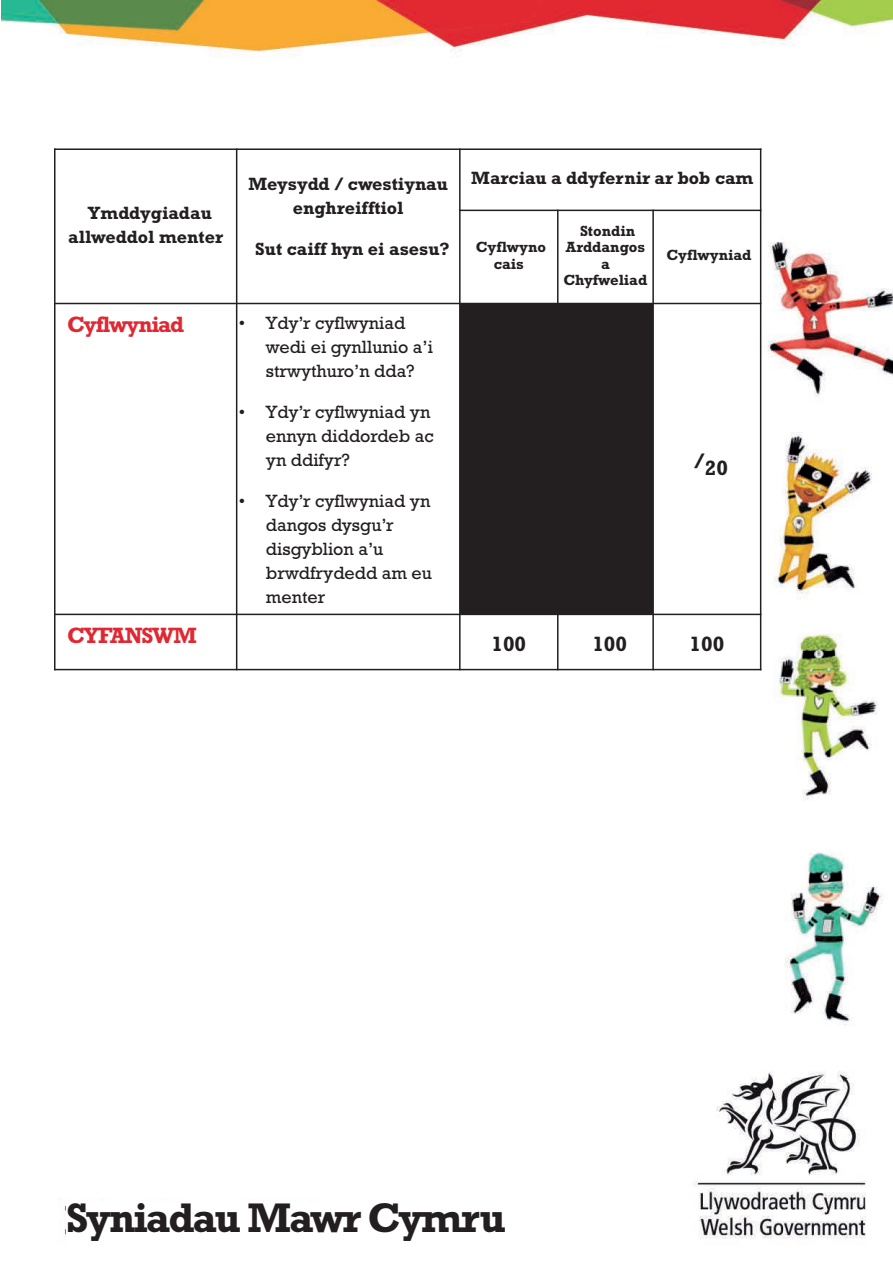
<style>
.page{position:relative;width:893px;height:1263px;background:#fff}
.page>*{position:absolute;margin:0;border:0;box-sizing:border-box;transform-origin:0 0}
.t1{font:700 42px "Rockwell";letter-spacing:-.05em;color:#231f20}
.t2{font:700 22.5px "Rockwell";letter-spacing:-.05em;color:#e02833}
.t3{font:700 21px "Rockwell";color:#231f20}
.t4{font:18px/24px "Rockwell";color:#231f20}
.t5{font:700 18px/24px "Rockwell";color:#231f20;text-align:center}
.t6{font:700 15px/16.5px "Rockwell";color:#231f20;text-align:center}
</style>
<div class="page">
<img style="left:2px;top:0;width:891px;height:1239px">
<div style="left:62px;top:104px;width:688px;height:940px;background:#fff"></div>
<div style="left:54px;top:148px;width:183px;height:155px;background:#fff"></div>
<div style="left:460px;top:148px;width:301px;height:62px;background:#fff"></div>
<div style="left:653px;top:210px;width:108px;height:93px;background:#fff"></div>
<div style="left:54px;top:303px;width:183px;height:311px;background:#fff"></div>
<div style="left:460px;top:303px;width:98px;height:311px;background:#231f20"></div>
<div style="left:558px;top:303px;width:95px;height:311px;background:#231f20"></div>
<div style="left:653px;top:303px;width:108px;height:311px;background:#fff"></div>
<div style="left:54px;top:614px;width:183px;height:56px;background:#fff"></div>
<div style="left:653px;top:614px;width:108px;height:56px;background:#fff"></div>
<hr style="left:54px;top:148px;width:2px;height:522px;background:#231f20">
<hr style="left:236px;top:148px;width:1px;height:522px;background:#231f20">
<hr style="left:459px;top:148px;width:2px;height:522px;background:#231f20">
<hr style="left:557px;top:210px;width:1px;height:460px;background:#231f20">
<hr style="left:652px;top:210px;width:2px;height:460px;background:#231f20">
<hr style="left:760px;top:148px;width:1px;height:522px;background:#231f20">
<hr style="left:54px;top:148px;width:707px;height:2px;background:#231f20">
<hr style="left:459px;top:210px;width:302px;height:1px;background:#231f20">
<hr style="left:54px;top:303px;width:707px;height:1px;background:#231f20">
<hr style="left:54px;top:614px;width:707px;height:1px;background:#231f20">
<hr style="left:54px;top:669px;width:707px;height:1px;background:#231f20">
<div style="left:66px;top:1202px;width:559px;height:50px;background:#fff"></div>
<p class="t5" style="left:68px;top:200px;width:156px">Ymddygiadau allweddol menter</p>
<p class="t5" style="left:248px;top:171px;width:201px">Meysydd / cwestiynau enghreifftiol</p>
<p class="t5" style="left:255px;top:236px;width:196px">Sut caiff hyn ei asesu?</p>
<p class="t2" style="left:67px;top:311px;width:119px">Cyflwyniad</p>
<p class="t4" style="left:266px;top:310px;width:169px;text-indent:-27px">• Ydy’r cyflwyniad wedi ei gynllunio a’i strwythuro’n dda?</p>
<p class="t4" style="left:266px;top:399px;width:169px;text-indent:-27px">• Ydy’r cyflwyniad yn ennyn diddordeb ac yn ddifyr?</p>
<p class="t4" style="left:266px;top:488px;width:168px;text-indent:-27px">• Ydy’r cyflwyniad yn dangos dysgu’r disgyblion a’u brwdfrydedd am eu menter</p>
<p class="t2" style="left:67px;top:622px;width:131px">CYFANSWM</p>
<p class="t5" style="left:471px;top:166px;width:284px">Marciau a ddyfernir ar bob cam</p>
<p class="t6" style="left:476px;top:239px;width:72px">Cyflwyno cais</p>
<p class="t6" style="left:563px;top:222px;width:85px">Stondin<br>Arddangos a<br>Chyfweliad</p>
<p class="t6" style="left:667px;top:247px;width:86px">Cyflwyniad</p>
<p class="t3" style="left:694px;top:456px;width:35px">/20</p>
<p class="t3" style="left:491px;top:632px;width:36px">100</p>
<p class="t3" style="left:592px;top:632px;width:36px">100</p>
<p class="t3" style="left:689px;top:632px;width:36px">100</p>
<h1 class="t1" style="left:66px;top:1192px;width:441px">Syniadau Mawr Cymru</h1>
</div>
